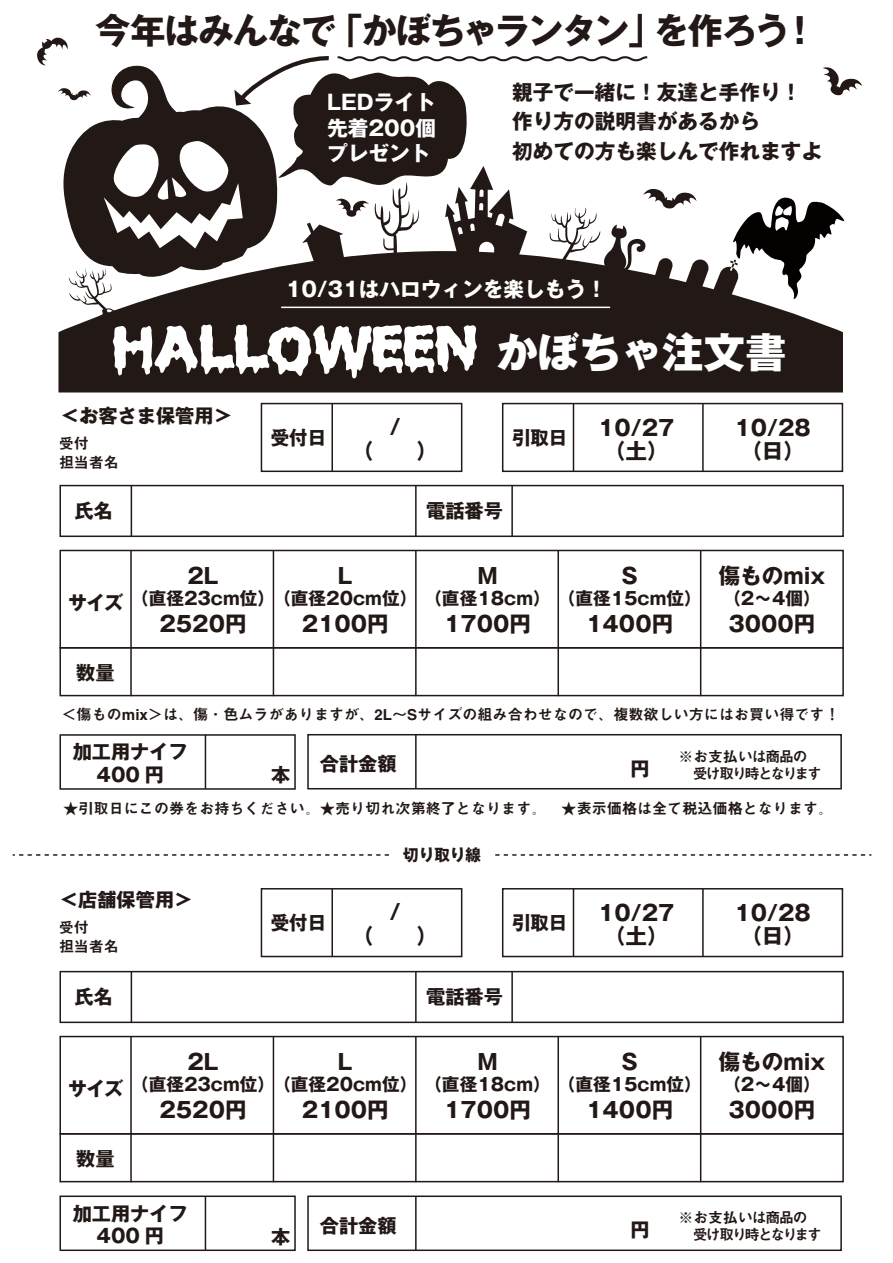
<style>
.page{position:relative;width:893px;height:1263px;background:#fff}
.page>*{position:absolute;margin:0;border:0;box-sizing:border-box;transform-origin:0 0}
.t1{font:800 41.4px "Gothic MB101 Pro";color:#fff}
.t2{font:700 35.4px "Gothic MB101 Pro";letter-spacing:-.045em;color:#221815}
.t3{font:700 21.6px/47.2px "Gothic MB101 Pro";color:#221815;text-align:center}
.t4{font:700 20.7px/29.5px "Gothic MB101 Pro";color:#221815}
.t5{font:700 20.7px/25.5px "Gothic MB101 Pro";color:#fff;text-align:justify}
.t6{font:700 19.2px/22.5px "Gothic MB101 Pro";color:#221815;text-align:center}
.t7{font:700 19.2px "Gothic MB101 Pro";color:#221815;scale:.96 1}
.t8{font:700 17.7px "Gothic MB101 Pro";color:#221815}
.t9{font:700 16.2px "Gothic MB101 Pro";color:#221815;scale:.96 1}
.t10{font:15.15px/19.2px "Midashi Go MB31";color:#221815}
.t11{font:14.85px/17px "Midashi Go MB31";letter-spacing:-.105em;color:#221815}
</style>
<div class="page">
<svg style="left:58px;top:281px;width:785px;height:111px;background:#352c29"></svg>
<svg style="left:113px;top:324px;width:364px;height:54px"></svg>
<div style="left:59px;top:971px;width:785px;height:52px;border:2px solid #221815"></div>
<hr style="left:131px;top:972px;width:1px;height:50px;background:#221815">
<hr style="left:415px;top:972px;width:2px;height:50px;background:#221815">
<hr style="left:511px;top:972px;width:2px;height:50px;background:#221815">
<svg style="left:13px;top:854px;width:858px;height:2px"></svg>
<div style="left:391px;top:839px;width:102px;height:31px;background:#fff"></div>
<hr style="left:281px;top:307px;width:329px;height:1px;background:#fff">
<svg style="left:63px;top:65px;width:171px;height:216px;fill:#221815"></svg>
<svg style="left:58px;top:87px;width:33px;height:13px"></svg>
<svg style="left:37px;top:37px;width:33px;height:29px"></svg>
<div style="left:307px;top:734px;width:535px;height:55px;border:2px solid #221815"></div>
<div style="left:59px;top:734px;width:237px;height:56px;border:2px solid #221815"></div>
<hr style="left:415px;top:735px;width:2px;height:54px;background:#221815">
<div style="left:307px;top:1195px;width:535px;height:56px;border:2px solid #221815"></div>
<hr style="left:415px;top:1196px;width:2px;height:54px;background:#221815">
<hr style="left:205px;top:735px;width:1px;height:54px;background:#221815">
<div style="left:502px;top:888px;width:341px;height:69px;border:2px solid #221815"></div>
<hr style="left:573px;top:889px;width:1px;height:67px;background:#221815">
<hr style="left:702px;top:889px;width:2px;height:67px;background:#221815">
<div style="left:261px;top:888px;width:201px;height:69px;border:2px solid #221815"></div>
<hr style="left:331px;top:889px;width:2px;height:67px;background:#221815">
<div style="left:59px;top:1036px;width:785px;height:98px;border:2px solid #221815"></div>
<div style="left:59px;top:1133px;width:785px;height:49px;border:2px solid #221815"></div>
<hr style="left:273px;top:1036px;width:1px;height:146px;background:#221815">
<hr style="left:130px;top:1036px;width:2px;height:146px;background:#221815">
<hr style="left:415px;top:1036px;width:2px;height:146px;background:#221815">
<hr style="left:557px;top:1036px;width:2px;height:146px;background:#221815">
<hr style="left:700px;top:1036px;width:1px;height:146px;background:#221815">
<div style="left:59px;top:485px;width:785px;height:52px;border:2px solid #221815"></div>
<hr style="left:131px;top:486px;width:1px;height:50px;background:#221815">
<hr style="left:415px;top:486px;width:2px;height:50px;background:#221815">
<hr style="left:511px;top:486px;width:2px;height:50px;background:#221815">
<div style="left:502px;top:403px;width:341px;height:69px;border:2px solid #221815"></div>
<hr style="left:573px;top:404px;width:1px;height:67px;background:#221815">
<hr style="left:702px;top:404px;width:2px;height:67px;background:#221815">
<div style="left:261px;top:403px;width:201px;height:69px;border:2px solid #221815"></div>
<hr style="left:331px;top:404px;width:2px;height:67px;background:#221815">
<div style="left:59px;top:550px;width:785px;height:98px;border:2px solid #221815"></div>
<div style="left:59px;top:647px;width:785px;height:49px;border:2px solid #221815"></div>
<hr style="left:273px;top:550px;width:1px;height:146px;background:#221815">
<hr style="left:130px;top:550px;width:2px;height:146px;background:#221815">
<hr style="left:415px;top:550px;width:2px;height:146px;background:#221815">
<hr style="left:557px;top:550px;width:2px;height:146px;background:#221815">
<hr style="left:700px;top:550px;width:1px;height:146px;background:#221815">
<svg style="left:234px;top:56px;width:628px;height:246px"></svg>
<div style="left:59px;top:1195px;width:237px;height:56px;border:2px solid #221815"></div>
<hr style="left:205px;top:1196px;width:1px;height:54px;background:#221815">
<h2 class="t2" style="left:95px;top:1px;width:724px">今年はみんなで「かぼちゃランタン」を作ろう！</h2>
<h3 class="t5" style="left:327px;top:87px;width:110px">LEDライト先着200個プレゼント</h3>
<h3 class="t4" style="left:512px;top:74px;width:311px">親子で一緒に！友達と手作り！作り方の説明書があるから<br>初めての方も楽しんで作れますよ</h3>
<h3 class="t5" style="left:286px;top:274px;width:322px">10/31はハロウィンを楽しもう！</h3>
<p class="t6" style="left:60px;top:402px;width:174px">＜お客さま保管用＞</p>
<p class="t10" style="left:59px;top:434px;width:61px">受付<br>担当者名</p>
<p class="t7" style="left:271px;top:422px;width:59px">受付日</p>
<h3 class="t3" style="left:352px;top:424px;width:88px">（　　）</h3>
<h1 class="t1" style="left:497px;top:317px;width:291px">かぼちゃ注文書</h1>
<p class="t7" style="left:512px;top:422px;width:59px">引取日</p>
<h3 class="t3" style="left:598px;top:413px;width:78px;line-height:23.5px;text-align:left">10/27（土）</h3>
<h3 class="t3" style="left:735px;top:413px;width:78px;line-height:23.5px;text-align:left">10/28（日）</h3>
<p class="t6" style="left:74px;top:497px;width:40px">氏名</p>
<p class="t6" style="left:426px;top:497px;width:78px">電話番号</p>
<p class="t6" style="left:68px;top:589px;width:57px">サイズ</p>
<p class="t6" style="left:76px;top:659px;width:40px">数量</p>
<h3 class="t3" style="left:302px;top:550px;width:89px">L<br>2100円</h3>
<h3 class="t3" style="left:444px;top:550px;width:89px">M<br>1700円</h3>
<h3 class="t3" style="left:586px;top:550px;width:89px">S<br>1400円</h3>
<h3 class="t3" style="left:719px;top:550px;width:108px">傷ものmix</h3>
<h3 class="t3" style="left:188px;top:550px;width:33px">2L</h3>
<p class="t8" style="left:131px;top:583px;width:572px">（直径23cm位）（直径20cm位）（直径18cm）（直径15cm位）</p>
<h3 class="t3" style="left:160px;top:597px;width:89px">2520円</h3>
<p class="t8" style="left:723px;top:583px;width:99px">（2～4個）</p>
<h3 class="t3" style="left:728px;top:597px;width:89px">3000円</h3>
<p class="t10" style="left:62px;top:705px;width:780px">＜傷ものmix＞は、傷・色ムラがありますが、2L～Sサイズの組み合わせなので、複数欲しい方にはお買い得です！</p>
<p class="t6" style="left:320px;top:750px;width:78px">合計金額</p>
<p class="t6" style="left:73px;top:738px;width:116px">加工用ナイフ<br>400 円</p>
<p class="t6" style="left:630px;top:755px;width:21px">円</p>
<p class="t11" style="left:678px;top:748px;width:145px">※お支払いは商品の　受け取り時となります</p>
<p class="t6" style="left:271px;top:761px;width:21px">本</p>
<p class="t10" style="left:63px;top:799px;width:771px">★引取日にこの券をお持ちください。★売り切れ次第終了となります。　★表示価格は全て税込価格となります。</p>
<p class="t6" style="left:59px;top:886px;width:136px">＜店舗保管用＞</p>
<p class="t10" style="left:59px;top:918px;width:61px">受付<br>担当者名</p>
<p class="t7" style="left:271px;top:907px;width:59px">受付日</p>
<p class="t9" style="left:403px;top:841px;width:83px">切り取り線</p>
<h3 class="t3" style="left:352px;top:909px;width:88px">（　　）</h3>
<p class="t7" style="left:512px;top:907px;width:59px">引取日</p>
<h3 class="t3" style="left:598px;top:898px;width:78px;line-height:23.5px;text-align:left">10/27（土）</h3>
<h3 class="t3" style="left:735px;top:898px;width:78px;line-height:23.5px;text-align:left">10/28（日）</h3>
<p class="t6" style="left:74px;top:983px;width:40px">氏名</p>
<p class="t6" style="left:426px;top:983px;width:78px">電話番号</p>
<p class="t6" style="left:68px;top:1075px;width:57px">サイズ</p>
<p class="t6" style="left:76px;top:1145px;width:40px">数量</p>
<h3 class="t3" style="left:302px;top:1036px;width:89px">L<br>2100円</h3>
<h3 class="t3" style="left:444px;top:1036px;width:89px">M<br>1700円</h3>
<h3 class="t3" style="left:586px;top:1036px;width:89px">S<br>1400円</h3>
<h3 class="t3" style="left:719px;top:1036px;width:108px">傷ものmix</h3>
<h3 class="t3" style="left:188px;top:1036px;width:33px">2L</h3>
<p class="t8" style="left:131px;top:1069px;width:572px">（直径23cm位）（直径20cm位）（直径18cm）（直径15cm位）</p>
<h3 class="t3" style="left:160px;top:1083px;width:89px">2520円</h3>
<p class="t8" style="left:723px;top:1069px;width:99px">（2～4個）</p>
<h3 class="t3" style="left:728px;top:1083px;width:89px">3000円</h3>
<p class="t6" style="left:73px;top:1200px;width:116px">加工用ナイフ<br>400 円</p>
<p class="t6" style="left:271px;top:1223px;width:21px">本</p>
<p class="t6" style="left:320px;top:1212px;width:78px">合計金額</p>
<p class="t6" style="left:630px;top:1216px;width:21px">円</p>
<p class="t11" style="left:678px;top:1209px;width:145px">※お支払いは商品の　受け取り時となります</p>
</div>
